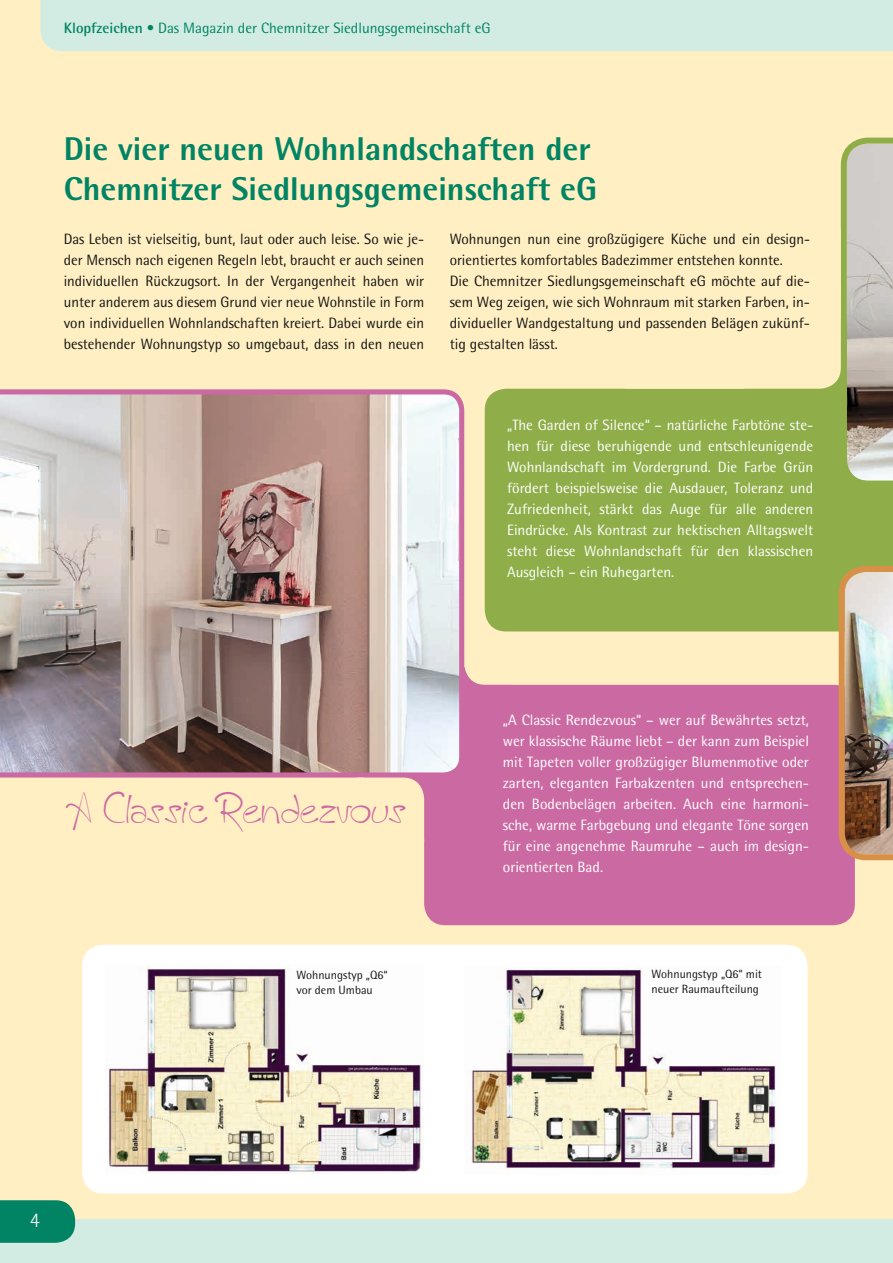
<style>
.page{position:relative;width:893px;height:1263px;background:#fff}
.page>*{position:absolute;margin:0;border:0;box-sizing:border-box;transform-origin:0 0}
.t1{font:45px "A Hand Made Font";color:#cb6aa2}
.t2{font:800 33px/39px "Rotis Semi Sans";color:#008464}
.t3{font:300 21px "Rotis Semi Sans";color:#fff}
.t4{font:15px/21px "Rotis Semi Sans";color:#fff;text-align:justify}
.t5{font:15px/21px "Rotis Semi Sans";color:#131413;text-align:justify}
.t6{font:15px "Rotis Semi Sans";color:#008464}
.t7{font:12px/15px "Rotis Semi Sans";color:#131413}
.s1{font-weight:700}
</style>
<div class="page">
<div style="left:0;top:0;width:893px;height:1243px;background:#ffefc2"></div>
<div style="left:82px;top:945px;width:726px;height:248px;background:#fff;border-radius:21px"></div>
<div style="left:485px;top:389px;width:408px;height:242px;background:#8fae49"></div>
<div style="left:424px;top:685px;width:431px;height:240px;background:#cb6aa2;border-radius:21px"></div>
<img style="left:106px;top:966px;width:317px;height:208px">
<img style="left:469px;top:967px;width:307px;height:204px">
<img style="left:839px;top:566px;width:54px;height:294px">
<svg style="left:744px;top:138px;width:149px;height:390px"></svg>
<img style="left:0;top:389px;width:464px;height:388px">
<div style="left:608px;top:211px;width:233px;height:178px;background:#ffefc2;border-radius:21px"></div>
<div style="left:40px;top:0;width:853px;height:51px;background:#d2ece3"></div>
<div style="left:0;top:1219px;width:893px;height:44px;background:#d2ece3"></div>
<svg style="left:0;top:1200px;width:75px;height:43px;background:#0d896a"></svg>
<p class="t6" style="left:64px;top:19px;width:428px"><span class="s1">Klopfzeichen</span> • Das Magazin der Chemnitzer Siedlungsgemeinschaft eG</p>
<h2 class="t2" style="left:64px;top:129px;width:535px">Die vier neuen Wohnlandschaften der<br>Chemnitzer Siedlungsgemeinschaft eG</h2>
<p class="t5" style="left:64px;top:228px;width:362px">Das Leben ist vielseitig, bunt, laut oder auch leise. So wie je&shy;der Mensch nach eigenen Regeln lebt, braucht er auch seinen individuellen Rückzugsort. In der Vergangenheit haben wir unter anderem aus diesem Grund vier neue Wohnstile in Form von individuellen Wohnlandschaften kreiert. Dabei wurde ein bestehender Wohnungstyp so umgebaut, dass in den neuen</p>
<p class="t5" style="left:450px;top:228px;width:362px;text-align:left">Wohnungen nun eine großzügigere Küche und ein design&shy;orientiertes komfortables Badezimmer entstehen konnte.<br>Die Chemnitzer Siedlungsgemeinschaft eG möchte auf die&shy;sem Weg zeigen, wie sich Wohnraum mit starken Farben, in&shy;dividueller Wandgestaltung und passenden Belägen zukünf&shy;tig gestalten lässt.</p>
<h1 class="t1" style="left:66px;top:791px;width:342px">A Classic Rendezvous</h1>
<p class="t4" style="left:507px;top:414px;width:308px">„The Garden of Silence“ – natürliche Farbtöne ste&shy;hen für diese beruhigende und entschleunigende Wohnlandschaft im Vordergrund. Die Farbe Grün fördert beispielsweise die Ausdauer, Toleranz und Zufriedenheit, stärkt das Auge für alle anderen Eindrücke. Als Kontrast zur hektischen Alltagswelt steht diese Wohnlandschaft für den klassischen Ausgleich – ein Ruhegarten.</p>
<p class="t4" style="left:503px;top:709px;width:308px">„A Classic Rendezvous“ – wer auf Bewährtes setzt, wer klassische Räume liebt – der kann zum Beispiel mit Tapeten voller großzügiger Blumenmotive oder zarten, eleganten Farbakzenten und entsprechen&shy;den Bodenbelägen arbeiten. Auch eine harmoni&shy;sche, warme Farbgebung und elegante Töne sorgen für eine angenehme Raumruhe – auch im design&shy;orientierten Bad.</p>
<p class="t7" style="left:296px;top:967px;width:93px">Wohnungstyp „Q6“ vor dem Umbau</p>
<p class="t7" style="left:652px;top:967px;width:112px">Wohnungstyp „Q6“ mit neuer Raumaufteilung</p>
<h3 class="t3" style="left:30px;top:1208px;width:12px">4</h3>
</div>
